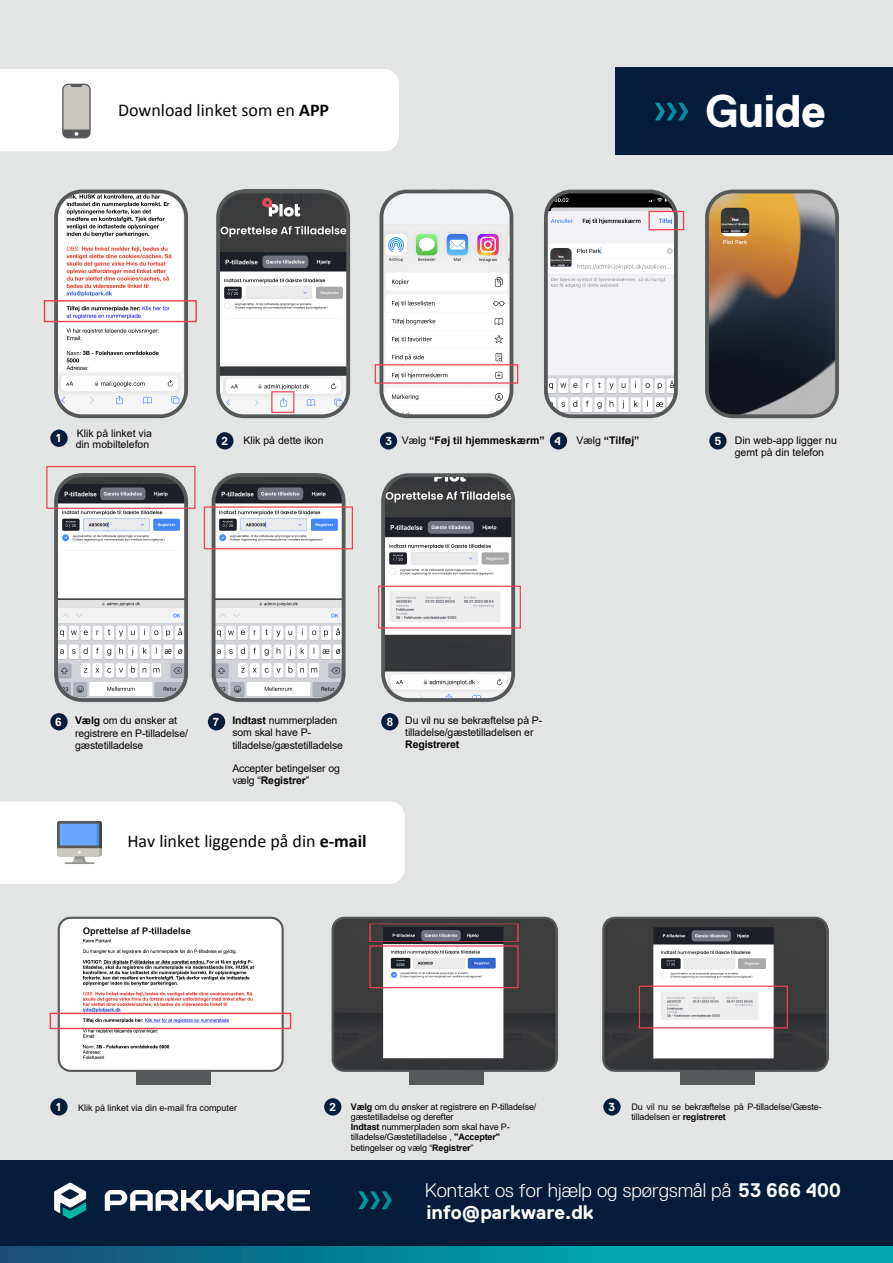
<style>
.page{position:relative;width:893px;height:1263px;background:#e3e4e4}
.page>*{position:absolute;margin:0;border:0;box-sizing:border-box;transform-origin:0 0}
.t1{font:700 45.9px "Replica Pro";letter-spacing:-.015em;color:#fff}
.t2{font:300 19.65px/22.2px "Replica Pro";color:#fff}
.t3{font:18px "Calibri";color:#050504}
.t4{font:700 11.55px "Replica Pro";color:#fff}
.t5{font:700 11.55px "Arial";color:#fff}
.t6{font:10.5px/12.1px "Arial";letter-spacing:-.01em;color:#050504}
.t7{font:700 10.5px "Arial";color:#050504}
.t8{font:9px/10.2px "Arial";letter-spacing:-.015em;color:#050504}
.t9{font:500 3.3px "Poppins";color:#fff}
.s1{font-weight:700}
.s2{font-weight:400}
</style>
<div class="page">
<div style="left:0;top:801px;width:405px;height:83px;background:#fff"></div>
<img style="left:57px;top:821px;width:44px;height:44px">
<div style="left:0;top:1160px;width:893px;height:88px;background:#051d3a"></div>
<svg style="left:0;top:1247px;width:893px;height:16px;background:#05869b"></svg>
<svg style="left:359px;top:1191px;width:33px;height:18px"></svg>
<svg style="left:105px;top:1190px;width:205px;height:21px"></svg>
<svg style="left:54px;top:1182px;width:32px;height:37px"></svg>
<svg style="left:54px;top:190px;width:134px;height:228px;background:#dfd9da"></svg>
<svg style="left:216px;top:190px;width:134px;height:228px;background:#a9aaab"></svg>
<svg style="left:403px;top:189px;width:87px;height:1px"></svg>
<svg style="left:380px;top:190px;width:133px;height:228px"></svg>
<div style="left:83px;top:334px;width:62px;height:10px;background:#fff"></div>
<div style="left:44px;top:300px;width:153px;height:22px;border:1px solid #ee4255"></div>
<svg style="left:54px;top:473px;width:134px;height:229px"></svg>
<svg style="left:381px;top:473px;width:134px;height:229px"></svg>
<div style="left:46px;top:466px;width:149px;height:43px;border:1px solid #ee4255"></div>
<div style="left:378px;top:586px;width:143px;height:42px;border:1px solid #ee4255"></div>
<div style="left:50px;top:430px;width:18px;height:17px;background:#051d3a;border-radius:50%"></div>
<div style="left:50px;top:1098px;width:18px;height:17px;background:#051d3a;border-radius:50%"></div>
<div style="left:216px;top:432px;width:17px;height:17px;background:#051d3a;border-radius:50%"></div>
<div style="left:50px;top:713px;width:18px;height:17px;background:#051d3a;border-radius:50%"></div>
<div style="left:381px;top:713px;width:17px;height:17px;background:#051d3a;border-radius:50%"></div>
<div style="left:380px;top:432px;width:17px;height:17px;background:#051d3a;border-radius:50%"></div>
<div style="left:550px;top:432px;width:17px;height:17px;background:#051d3a;border-radius:50%"></div>
<div style="left:709px;top:432px;width:18px;height:17px;background:#051d3a;border-radius:50%"></div>
<div style="left:271px;top:391px;width:23px;height:22px;border:1px solid #ee4255"></div>
<div style="left:375px;top:364px;width:143px;height:20px;border:1px solid #ee4255"></div>
<svg style="left:568px;top:189px;width:86px;height:1px"></svg>
<svg style="left:544px;top:190px;width:134px;height:228px;background:#d3d3d6"></svg>
<svg style="left:705px;top:190px;width:134px;height:228px;background:#64574b"></svg>
<div style="left:648px;top:211px;width:36px;height:19px;border:1px solid #ee4255"></div>
<img style="left:59px;top:918px;width:222px;height:152px">
<div style="left:58px;top:917px;width:226px;height:155px;border:2px solid #565959;border-radius:12px"></div>
<div style="left:96px;top:1033px;width:75px;height:9px;background:#fff"></div>
<div style="left:616px;top:67px;width:277px;height:88px;background:#051d3a"></div>
<svg style="left:655px;top:103px;width:33px;height:17px"></svg>
<div style="left:0;top:69px;width:399px;height:82px;background:#fff"></div>
<div style="left:136px;top:1071px;width:75px;height:13px;background:#565959"></div>
<div style="left:324px;top:1098px;width:17px;height:17px;background:#051d3a;border-radius:50%"></div>
<div style="left:603px;top:1098px;width:18px;height:17px;background:#051d3a;border-radius:50%"></div>
<img style="left:333px;top:918px;width:222px;height:152px">
<div style="left:387px;top:989px;width:105px;height:39px;background:#fff"></div>
<div style="left:393px;top:962px;width:15px;height:5px;background:#171d26"></div>
<div style="left:332px;top:917px;width:226px;height:155px;border:2px solid #565959;border-radius:12px"></div>
<div style="left:410px;top:1071px;width:74px;height:13px;background:#565959"></div>
<img style="left:605px;top:918px;width:223px;height:152px">
<div style="left:602px;top:917px;width:226px;height:155px;border:2px solid #565959;border-radius:12px"></div>
<div style="left:680px;top:1071px;width:75px;height:13px;background:#565959"></div>
<div style="left:50px;top:1013px;width:241px;height:16px;border:1px solid #ee4255"></div>
<div style="left:369px;top:945px;width:150px;height:43px;border:1px solid #ee4255"></div>
<div style="left:639px;top:985px;width:149px;height:43px;border:1px solid #ee4255"></div>
<img style="left:62px;top:488px;width:36px;height:13px">
<img style="left:223px;top:256px;width:36px;height:13px">
<img style="left:388px;top:522px;width:36px;height:12px">
<svg style="left:212px;top:473px;width:134px;height:229px"></svg>
<div style="left:204px;top:506px;width:149px;height:43px;border:1px solid #ee4255"></div>
<div style="left:208px;top:713px;width:17px;height:17px;background:#051d3a;border-radius:50%"></div>
<img style="left:220px;top:488px;width:36px;height:13px">
<h3 class="t3" style="left:118px;top:98px;width:213px">Download linket som en <span class="s1">APP</span></h3>
<h1 class="t1" style="left:705px;top:85px;width:122px">Guide</h1>
<p class="t4" style="left:56px;top:432px;width:6px">1</p>
<p class="t6" style="left:76px;top:428px;width:78px;line-height:10.5px">Klik på linket via din mobiltelefon</p>
<p class="t4" style="left:222px;top:434px;width:8px">2</p>
<p class="t6" style="left:244px;top:434px;width:81px">Klik på dette ikon</p>
<p class="t7" style="left:402px;top:433px;width:144px"><span class="s2">Vælg</span> “Føj til hjemmeskærm”</p>
<p class="t7" style="left:576px;top:433px;width:65px"><span class="s2">Vælg</span> “Tilføj”</p>
<p class="t6" style="left:735px;top:434px;width:104px">Din web-app ligger nu gemt på din telefon</p>
<p class="t4" style="left:385px;top:434px;width:8px">3</p>
<p class="t4" style="left:554px;top:434px;width:8px">4</p>
<p class="t4" style="left:714px;top:434px;width:8px">5</p>
<p class="t6" style="left:232px;top:714px;width:112px"><span class="s1">Indtast</span> nummerpladen som skal have P&shy;tilladelse/gæstetilladelse</p>
<p class="t6" style="left:232px;top:763px;width:109px">Accepter betingelser og vælg “<span class="s1">Registrer</span>”</p>
<p class="t6" style="left:75px;top:715px;width:114px"><span class="s1">Vælg</span> om du ønsker at registrere en P-tilladelse/ gæstetilladelse</p>
<p class="t5" style="left:55px;top:713px;width:8px">6</p>
<p class="t5" style="left:387px;top:713px;width:8px">8</p>
<p class="t5" style="left:213px;top:713px;width:8px">7</p>
<p class="t6" style="left:405px;top:715px;width:138px">Du vil nu se bekræftelse på P&shy;tilladelse/gæstetilladelsen er</p>
<p class="t7" style="left:405px;top:737px;width:56px">Registreret</p>
<h3 class="t3" style="left:127px;top:829px;width:241px">Hav linket liggende på din <span class="s1">e-mail</span></h3>
<p class="t4" style="left:56px;top:1100px;width:6px">1</p>
<p class="t8" style="left:78px;top:1102px;width:161px">Klik på linket via din e-mail fra computer</p>
<p class="t9" style="left:397px;top:963px;width:9px">0/20</p>
<p class="t4" style="left:329px;top:1100px;width:8px">2</p>
<p class="t4" style="left:609px;top:1100px;width:8px">3</p>
<p class="t8" style="left:351px;top:1101px;width:187px"><span class="s1">Vælg</span> om du ønsker at registrere en P-tilladelse/ gæstetilladelse og derefter<br><span class="s1">Indtast</span> nummerpladen som skal have P&shy;tilladelse/Gæstetilladelse , <span class="s1">"Accepter" </span>betingelser og vælg “<span class="s1">Registrer</span>”</p>
<p class="t8" style="left:632px;top:1101px;width:192px">Du vil nu se bekræftelse på P-tilladelse/Gæste&shy;tilladelsen er <span class="s1">registreret</span></p>
<h2 class="t2" style="left:425px;top:1179px;width:418px">Kontakt os for hjælp og spørgsmål på <span class="s1">53 666 400 info@parkware.dk</span></h2>
</div>
